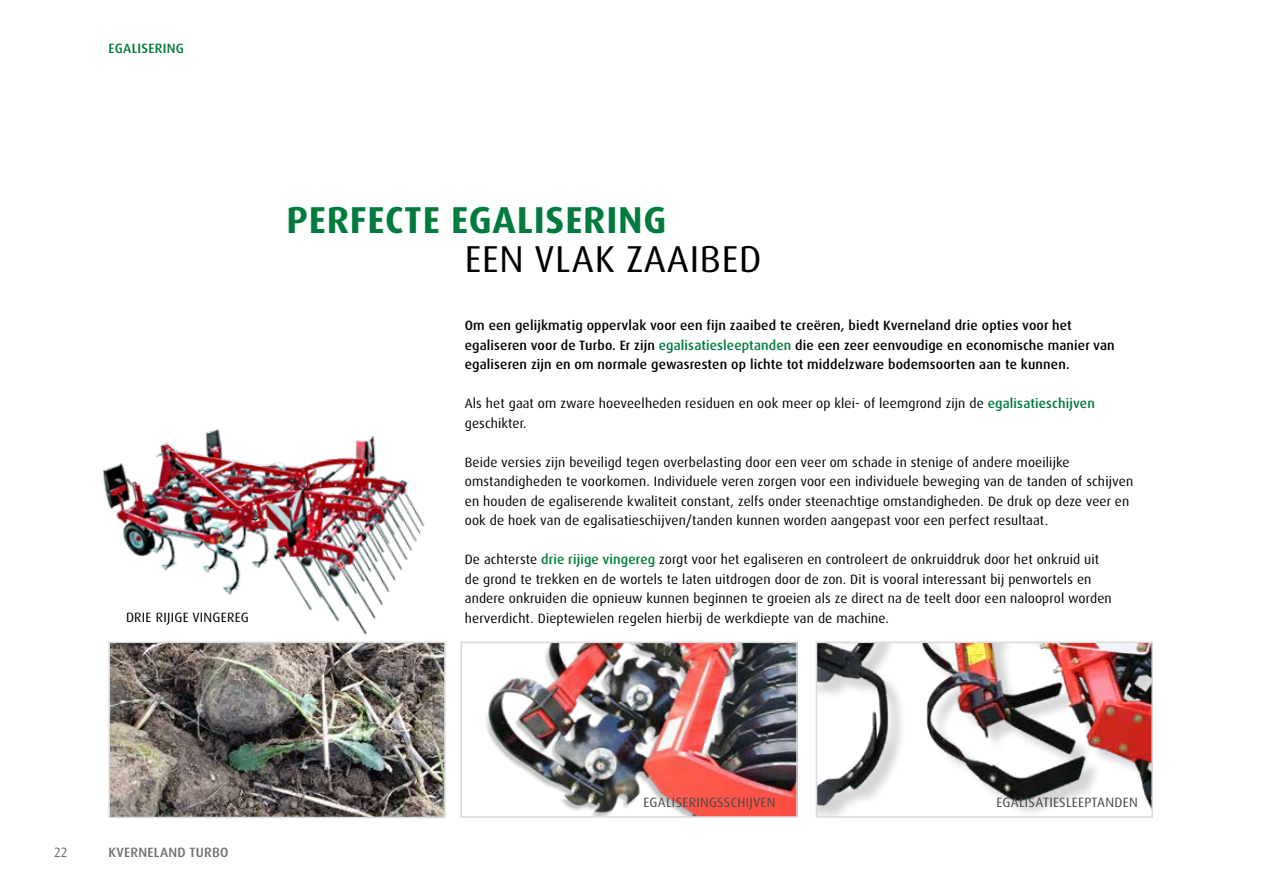
<style>
.page{position:relative;width:1263px;height:893px;background:#fff}
.page>*{position:absolute;margin:0;border:0;box-sizing:border-box;transform-origin:0 0}
.t1{font:700 37.5px "Dax Pro";letter-spacing:.02em;color:#007b3d}
.t2{font:37.5px "Dax Pro";letter-spacing:.02em;color:#000}
.t3{font:13.5px/19.5px "Dax Pro";letter-spacing:.01em;color:#000}
.t4{font:500 13.5px/19.5px "Dax Pro";letter-spacing:.01em;color:#000}
.t5{font:13.5px "Dax Pro";letter-spacing:.02em;color:#4a4a49}
.t6{font:500 13.5px "Dax Pro";letter-spacing:.02em;color:#706f6f}
.t7{font:500 13.5px "Dax Pro";letter-spacing:.02em;color:#007b3d}
.t8{font:13.5px "Dax Pro";color:#706f6f}
.s1{color:#007b3d}
.s2{font-weight:500;color:#007b3d}
</style>
<div class="page">
<img style="left:486px;top:645px;width:309px;height:170px">
<div style="left:460px;top:642px;width:338px;height:176px;border:2px solid #dadada"></div>
<img style="left:819px;top:645px;width:331px;height:170px">
<div style="left:816px;top:642px;width:337px;height:176px;border:2px solid #dadada"></div>
<img style="left:111px;top:645px;width:332px;height:170px">
<div style="left:108px;top:642px;width:338px;height:176px;border:2px solid #dadada"></div>
<img style="left:102px;top:429px;width:323px;height:206px">
<div style="left:109px;top:607px;width:156px;height:19px;background:#fff"></div>
<p class="t7" style="left:108px;top:40px;width:77px">EGALISERING</p>
<p class="t3" style="left:126px;top:607px;width:124px">DRIE RIJIGE VINGEREG</p>
<h1 class="t1" style="left:286px;top:195px;width:382px">PERFECTE EGALISERING</h1>
<h1 class="t2" style="left:465px;top:234px;width:298px">EEN VLAK ZAAIBED</h1>
<p class="t4" style="left:465px;top:316px;width:651px">Om een gelijkmatig oppervlak voor een fijn zaaibed te creëren, biedt Kverneland drie opties voor het egaliseren voor de Turbo. Er zijn <span class="s1">egalisatiesleeptanden</span> die een zeer eenvoudige en economische manier van egaliseren zijn en om normale gewasresten op lichte tot middelzware bodemsoorten aan te kunnen.</p>
<p class="t3" style="left:465px;top:394px;width:632px">Als het gaat om zware hoeveelheden residuen en ook meer op klei- of leemgrond zijn de <span class="s2">egalisatieschijven </span>geschikter.</p>
<p class="t3" style="left:465px;top:452px;width:670px">Beide versies zijn beveiligd tegen overbelasting door een veer om schade in stenige of andere moeilijke omstandigheden te voorkomen. Individuele veren zorgen voor een individuele beweging van de tanden of schijven en houden de egaliserende kwaliteit constant, zelfs onder steenachtige omstandigheden. De druk op deze veer en ook de hoek van de egalisatieschijven/tanden kunnen worden aangepast voor een perfect resultaat.</p>
<p class="t3" style="left:465px;top:550px;width:648px">De achterste <span class="s2">drie rijige vingereg</span> zorgt voor het egaliseren en controleert de onkruiddruk door het onkruid uit de grond te trekken en de wortels te laten uitdrogen door de zon. Dit is vooral interessant bij penwortels en andere onkruiden die opnieuw kunnen beginnen te groeien als ze direct na de teelt door een nalooprol worden herverdicht. Dieptewielen regelen hierbij de werkdiepte van de machine.</p>
<p class="t8" style="left:54px;top:843px;width:15px">22</p>
<p class="t6" style="left:108px;top:843px;width:122px">KVERNELAND TURBO</p>
<p class="t5" style="left:643px;top:794px;width:134px">EGALISERINGSSCHIJVEN</p>
<p class="t5" style="left:996px;top:794px;width:143px">EGALISATIESLEEPTANDEN</p>
</div>
